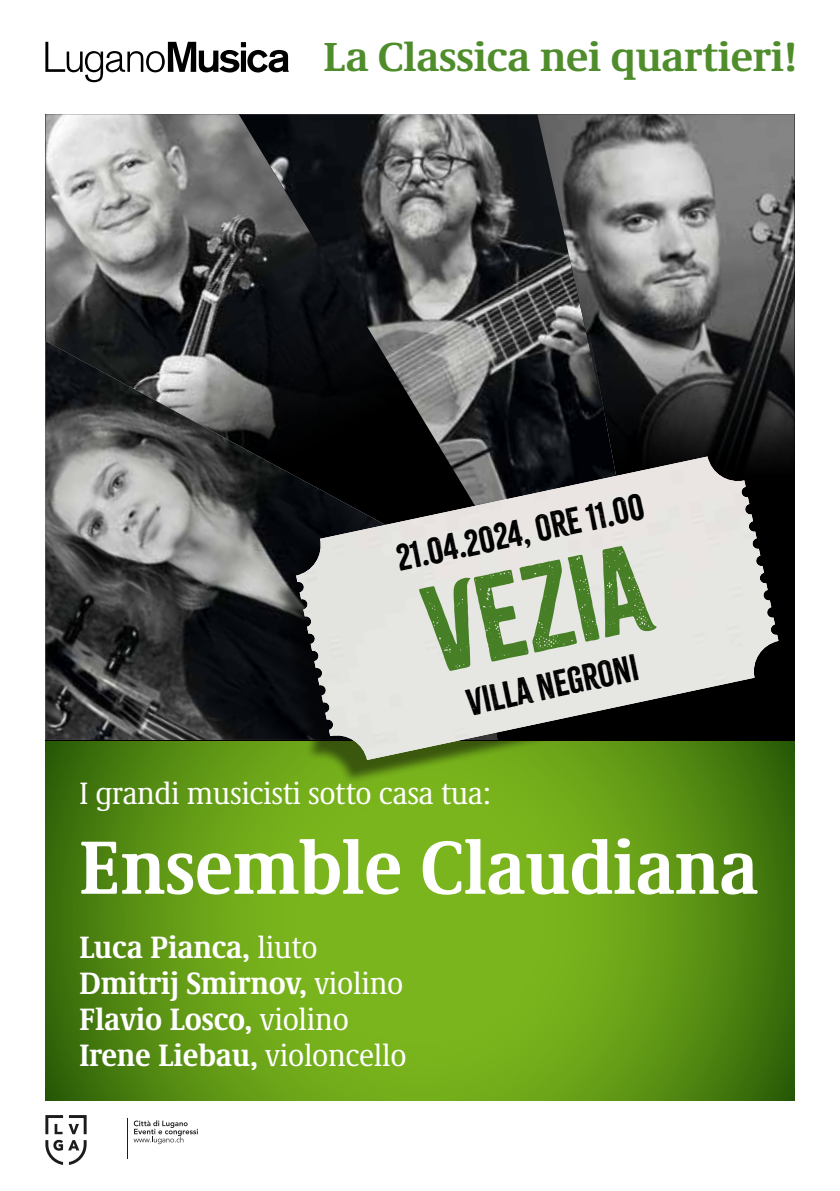
<style>
.page{position:relative;width:840px;height:1191px;background:#fff}
.page>*{position:absolute;margin:0;border:0;box-sizing:border-box;transform-origin:0 0}
.t1{font:108px "Citrus Gothic";color:#4f8d2c}
.t2{font:700 condensed 78px "Demos Next Pro";letter-spacing:-.01em;color:#fff}
.t3{font:700 42px "Demos Next Pro";letter-spacing:-.02em;color:#4f8d2c}
.t4{font:33px "Citrus Gothic";color:#000}
.t5{font:700 condensed 32px/36px "Demos Next Pro";letter-spacing:-.01em;color:#fff}
.t6{font:condensed 32px "Demos Next Pro";letter-spacing:-.015em;color:#fff}
.s1{font-weight:400}
</style>
<div class="page">
<svg style="left:45px;top:42px;width:244px;height:40px"></svg>
<svg style="left:45px;top:1115px;width:42px;height:50px"></svg>
<hr style="left:128px;top:1118px;width:1px;height:40px;background:#1c1c1c">
<svg style="left:133px;top:1120px;width:65px;height:24px"></svg>
<svg style="left:45px;top:740px;width:749px;height:360px;background:#639c16"></svg>
<img style="left:486px;top:114px;width:51px;height:342px">
<svg style="left:462px;top:114px;width:24px;height:227px;background:#636464"></svg>
<img style="left:45px;top:114px;width:417px;height:227px">
<img style="left:45px;top:341px;width:452px;height:399px">
<img style="left:537px;top:114px;width:257px;height:384px">
<div style="left:271px;top:466px;width:497px;height:318px;background:#000;opacity:.5"></div>
<img style="left:296px;top:456px;width:482px;height:304px">
<h3 class="t3" style="left:323px;top:28px;width:475px">La Classica nei quartieri!</h3>
<p class="t4" style="left:392px;top:538px;width:238px;rotate:-12deg">21.04.2024, ore 11 .00</p>
<h1 class="t1" style="left:413px;top:565px;width:223px;rotate:-12deg">Vezia</h1>
<p class="t4" style="left:463px;top:682px;width:175px;rotate:-12deg">Vill a Negroni</p>
<p class="t6" style="left:79px;top:771px;width:412px">I grandi musicisti sotto casa tua:</p>
<h2 class="t2" style="left:79px;top:812px;width:680px">Ensemble Claudiana</h2>
<p class="t5" style="left:79px;top:927px;width:328px">Luca Pianca, <span class="s1">liuto<br></span>Dmitrij Smirnov, <span class="s1">violino<br></span>Flavio Losco, <span class="s1">violino<br></span>Irene Liebau, <span class="s1">violoncello</span></p>
</div>
